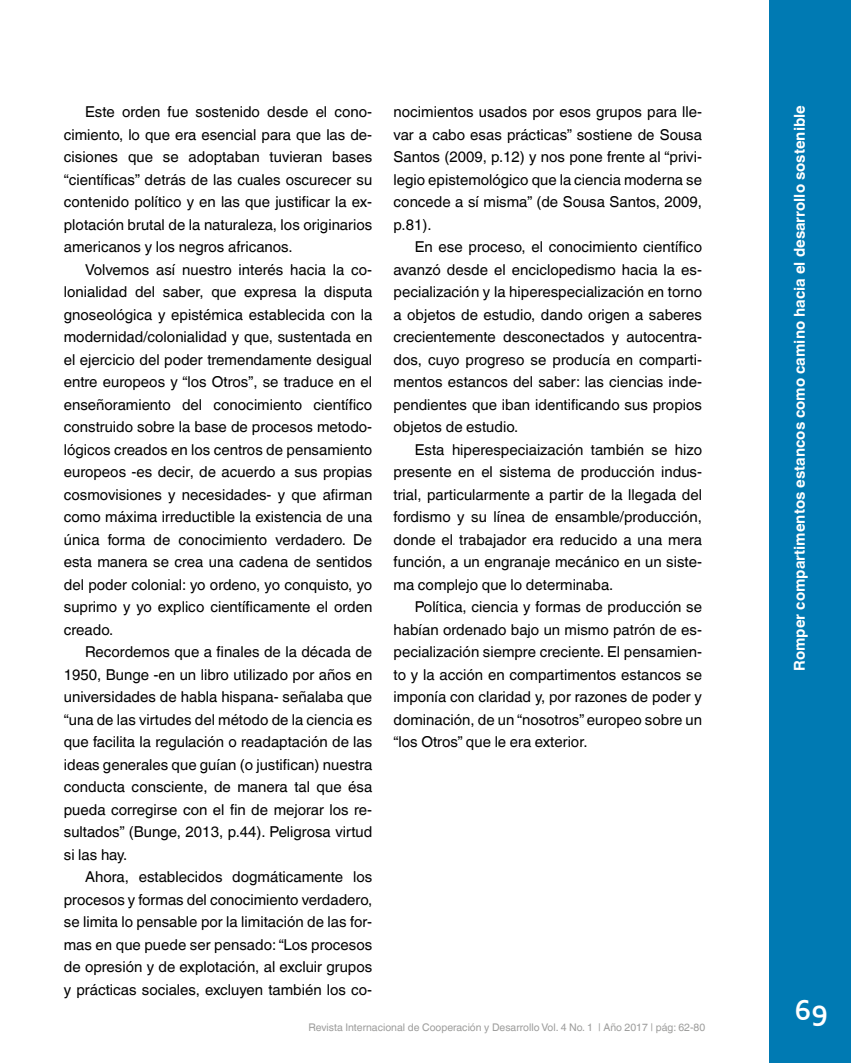
<style>
.page{position:relative;width:851px;height:1063px;background:#fff}
.page>*{position:absolute;margin:0;border:0;box-sizing:border-box;transform-origin:0 0}
.t1{font:700 30px "Corbel";color:#fff}
.t2{font:15px/22.5px "Helvetica World";color:#000;text-align:justify}
.t3{font:700 15px "Helvetica World";color:#fff}
.t4{font:10.5px "Helvetica World";color:#9d9d9c}
</style>
<div class="page">
<div style="left:769px;top:0;width:81px;height:1063px;background:#007ab3"></div>
<p class="t2" style="left:64px;top:101px;width:310px;text-indent:21px">Este orden fue sostenido desde el cono&shy;cimiento, lo que era esencial para que las de&shy;cisiones que se adoptaban tuvieran bases “científicas” detrás de las cuales oscurecer su contenido político y en las que justificar la ex&shy;plotación brutal de la naturaleza, los originarios americanos y los negros africanos.</p>
<p class="t2" style="left:64px;top:258px;width:310px;text-indent:21px">Volvemos así nuestro interés hacia la co&shy;lonialidad del saber, que expresa la disputa gnoseológica y epistémica establecida con la modernidad/colonialidad y que, sustentada en el ejercicio del poder tremendamente desigual entre europeos y “los Otros”, se traduce en el enseñoramiento del conocimiento científico construido sobre la base de procesos metodo&shy;lógicos creados en los centros de pensamiento europeos -es decir, de acuerdo a sus propias cosmovisiones y necesidades- y que afirman como máxima irreductible la existencia de una única forma de conocimiento verdadero. De esta manera se crea una cadena de sentidos del poder colonial: yo ordeno, yo conquisto, yo suprimo y yo explico científicamente el orden creado.</p>
<p class="t2" style="left:64px;top:641px;width:310px;text-indent:21px">Recordemos que a finales de la década de 1950, Bunge -en un libro utilizado por años en universidades de habla hispana- señalaba que “una de las virtudes del método de la ciencia es que facilita la regulación o readaptación de las ideas generales que guían (o justifican) nuestra conducta consciente, de manera tal que ésa pueda corregirse con el fin de mejorar los re&shy;sultados” (Bunge, 2013, p.44). Peligrosa virtud si las hay.</p>
<p class="t2" style="left:64px;top:866px;width:310px;text-indent:21px">Ahora, establecidos dogmáticamente los procesos y formas del conocimiento verdadero, se limita lo pensable por la limitación de las for&shy;mas en que puede ser pensado: “Los procesos de opresión y de explotación, al excluir grupos y prácticas sociales, excluyen también los co-</p>
<p class="t2" style="left:393px;top:101px;width:310px">nocimientos usados por esos grupos para lle&shy;var a cabo esas prácticas” sostiene de Sousa Santos (2009, p.12) y nos pone frente al “privi&shy;legio epistemológico que la ciencia moderna se concede a sí misma” (de Sousa Santos, 2009, p.81).</p>
<p class="t2" style="left:393px;top:236px;width:310px;text-indent:21px">En ese proceso, el conocimiento científico avanzó desde el enciclopedismo hacia la es&shy;pecialización y la hiperespecialización en torno a objetos de estudio, dando origen a saberes crecientemente desconectados y autocentra&shy;dos, cuyo progreso se producía en comparti&shy;mentos estancos del saber: las ciencias inde&shy;pendientes que iban identificando sus propios objetos de estudio.</p>
<p class="t2" style="left:393px;top:438px;width:310px;text-indent:21px">Esta hiperespeciaización también se hizo presente en el sistema de producción indus&shy;trial, particularmente a partir de la llegada del fordismo y su línea de ensamble/producción, donde el trabajador era reducido a una mera función, a un engranaje mecánico en un siste&shy;ma complejo que lo determinaba.</p>
<p class="t2" style="left:393px;top:596px;width:310px;text-indent:21px">Política, ciencia y formas de producción se habían ordenado bajo un mismo patrón de es&shy;pecialización siempre creciente. El pensamien&shy;to y la acción en compartimentos estancos se imponía con claridad y, por razones de poder y dominación, de un “nosotros” europeo sobre un “los Otros” que le era exterior.</p>
<p class="t4" style="left:308px;top:1021px;width:398px">Revista Internacional de Cooperación y Desarrollo Vol. 4 No. 1 | Año 2017 | pág: 62-80</p>
<p class="t3" style="left:790px;top:671px;width:567px;rotate:-90deg">Romper compartimentos estancos como camino hacia el desarrollo sostenible</p>
<h1 class="t1" style="left:794px;top:992px;width:35px">69</h1>
</div>
